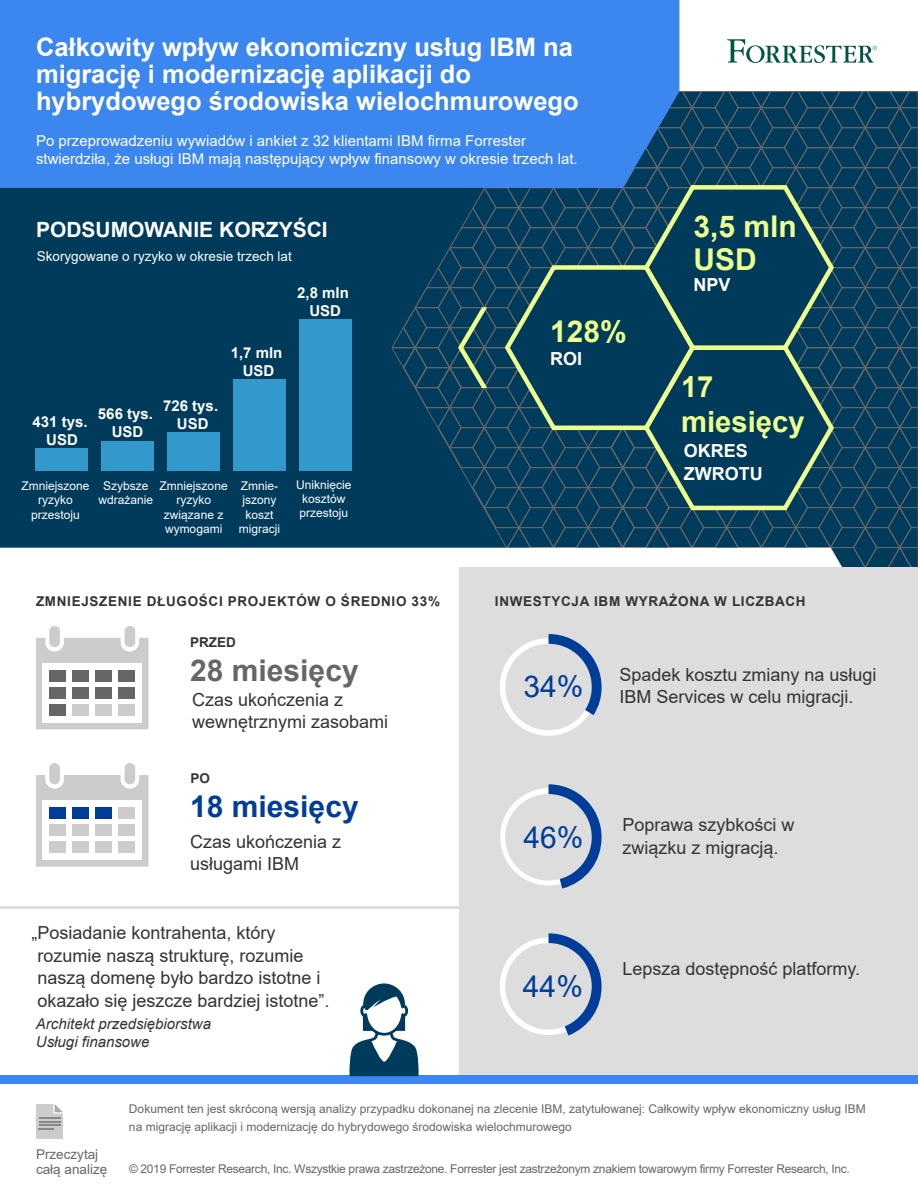
<style>
.page{position:relative;width:918px;height:1188px;background:#fff}
.page>*{position:absolute;margin:0;border:0;box-sizing:border-box;transform-origin:0 0}
.t1{font:700 30px/33px "Arial";color:#eeff8e}
.t2{font:700 30px "Arial";color:#666}
.t3{font:700 30px "Arial";color:#003d99}
.t4{font:30px "Arial";color:#003d99}
.t5{font:700 29.25px/35.1px "Arial";color:#eeff8e}
.t6{font:700 25.5px/27px "Arial";color:#fff}
.t7{font:700 21px "Arial";color:#fff}
.t8{font:18px/22.5px "Arial";color:#333}
.t9{font:700 18px/22.5px "Arial";color:#fff}
.t10{font:15px/18px "Arial";color:#fff}
.t11{font:700 15px/18px "Arial";color:#fff;text-align:center}
.t12{font:italic 15px/18px "Arial";color:#333}
.t13{font:700 13.5px "Arial";letter-spacing:.05em;color:#333}
.t14{font:13.5px "Arial";color:#fff}
.t15{font:13.5px/15px "Arial";color:#666}
.t16{font:12px/18px "Arial";color:#666}
.t17{font:12px/14.4px "Arial";color:#fff;text-align:center}
.t18{font:12px "Arial";letter-spacing:-.025em;color:#666}
</style>
<div class="page">
<div style="left:0;top:92px;width:918px;height:990px;background:#003b5c"></div>
<div style="left:0;top:548px;width:459px;height:527px;background:#fff"></div>
<div style="left:0;top:0;width:679px;height:188px;background:#3c87ef"></div>
<svg style="left:727px;top:39px;width:150px;height:24px"></svg>
<div style="left:459px;top:568px;width:459px;height:515px;background:#ddd"></div>
<div style="left:0;top:1075px;width:918px;height:9px;background:#3c87ef"></div>
<div style="left:299px;top:319px;width:52px;height:152px;background:#39c"></div>
<div style="left:233px;top:379px;width:53px;height:92px;background:#39c"></div>
<div style="left:167px;top:433px;width:53px;height:38px;background:#39c"></div>
<div style="left:101px;top:441px;width:53px;height:30px;background:#39c"></div>
<div style="left:36px;top:448px;width:52px;height:23px;background:#39c"></div>
<svg style="left:36px;top:638px;width:112px;height:91px;background:#cfcfcf"></svg>
<div style="left:49px;top:626px;width:11px;height:21px;background:#ccc;border-radius:5px"></div>
<div style="left:125px;top:626px;width:10px;height:21px;background:#ccc;border-radius:5px"></div>
<div style="left:43px;top:663px;width:99px;height:60px;background:#fff"></div>
<div style="left:49px;top:670px;width:17px;height:12px;background:#666"></div>
<div style="left:72px;top:670px;width:17px;height:12px;background:#666"></div>
<div style="left:49px;top:687px;width:17px;height:12px;background:#666"></div>
<div style="left:72px;top:687px;width:17px;height:12px;background:#666"></div>
<div style="left:49px;top:704px;width:17px;height:12px;background:#666"></div>
<div style="left:72px;top:704px;width:17px;height:12px;background:#ccc"></div>
<div style="left:95px;top:670px;width:17px;height:12px;background:#666"></div>
<div style="left:95px;top:687px;width:17px;height:12px;background:#666"></div>
<div style="left:95px;top:704px;width:17px;height:12px;background:#ccc"></div>
<div style="left:118px;top:670px;width:17px;height:12px;background:#666"></div>
<div style="left:118px;top:687px;width:17px;height:12px;background:#666"></div>
<div style="left:118px;top:704px;width:17px;height:12px;background:#ccc"></div>
<svg style="left:36px;top:775px;width:112px;height:92px;background:#d0d0d0"></svg>
<div style="left:49px;top:763px;width:11px;height:21px;background:#ccc;border-radius:5px"></div>
<div style="left:125px;top:763px;width:10px;height:21px;background:#ccc;border-radius:5px"></div>
<div style="left:43px;top:800px;width:99px;height:60px;background:#fff"></div>
<div style="left:49px;top:807px;width:17px;height:12px;background:#003d99"></div>
<div style="left:72px;top:807px;width:17px;height:12px;background:#003d99"></div>
<div style="left:49px;top:824px;width:17px;height:12px;background:#ccc"></div>
<div style="left:72px;top:824px;width:17px;height:12px;background:#ccc"></div>
<div style="left:49px;top:841px;width:17px;height:12px;background:#ccc"></div>
<div style="left:72px;top:841px;width:17px;height:12px;background:#ccc"></div>
<div style="left:95px;top:807px;width:17px;height:12px;background:#003d99"></div>
<div style="left:95px;top:824px;width:17px;height:12px;background:#ccc"></div>
<div style="left:95px;top:841px;width:17px;height:12px;background:#ccc"></div>
<div style="left:118px;top:807px;width:17px;height:12px;background:#ccc"></div>
<div style="left:118px;top:824px;width:17px;height:12px;background:#ccc"></div>
<div style="left:118px;top:841px;width:17px;height:12px;background:#ccc"></div>
<svg style="left:350px;top:983px;width:69px;height:93px"></svg>
<hr style="left:0;top:906px;width:460px;height:3px;background:#ddd">
<div style="left:500px;top:638px;width:97px;height:98px;background:#fff;border-radius:50%"></div>
<svg style="left:549px;top:634px;width:53px;height:81px"></svg>
<div style="left:505px;top:644px;width:87px;height:86px;background:#ddd;border-radius:50%"></div>
<div style="left:500px;top:788px;width:98px;height:98px;background:#fff;border-radius:50%"></div>
<svg style="left:549px;top:784px;width:53px;height:105px"></svg>
<div style="left:505px;top:794px;width:87px;height:87px;background:#ddd;border-radius:50%"></div>
<div style="left:500px;top:938px;width:97px;height:97px;background:#fff;border-radius:50%"></div>
<svg style="left:549px;top:933px;width:53px;height:103px"></svg>
<div style="left:505px;top:943px;width:87px;height:87px;background:#ddd;border-radius:50%"></div>
<svg style="left:36px;top:1104px;width:27px;height:35px"></svg>
<svg style="left:392px;top:91px;width:526px;height:478px"></svg>
<h3 class="t6" style="left:36px;top:34px;width:544px">Całkowity wpływ ekonomiczny usług IBM na migrację i modernizację aplikacji do hybrydowego środowiska wielochmurowego</h3>
<p class="t10" style="left:36px;top:132px;width:543px">Po przeprowadzeniu wywiadów i ankiet z 32 klientami IBM firma Forrester stwierdziła, że usługi IBM mają następujący wpływ finansowy w okresie trzech lat.</p>
<p class="t7" style="left:36px;top:215px;width:293px">PODSUMOWANIE KORZYŚCI</p>
<p class="t14" style="left:37px;top:247px;width:257px">Skorygowane o ryzyko w okresie trzech lat</p>
<p class="t11" style="left:32px;top:412px;width:57px">431 tys.<br>USD</p>
<p class="t11" style="left:98px;top:405px;width:57px">566 tys.<br>USD</p>
<p class="t11" style="left:163px;top:397px;width:57px">726 tys.<br>USD</p>
<p class="t11" style="left:231px;top:344px;width:53px">1,7 mln<br>USD</p>
<p class="t11" style="left:297px;top:284px;width:53px">2,8 mln<br>USD</p>
<p class="t17" style="left:21px;top:479px;width:70px">Zmniejszone ryzyko przestoju</p>
<p class="t17" style="left:98px;top:479px;width:56px">Szybsze wdrażanie</p>
<p class="t17" style="left:239px;top:479px;width:43px">Zmnie&shy;jszony koszt migracji</p>
<p class="t17" style="left:296px;top:477px;width:57px;text-align:left">Uniknięcie kosztów przestoju</p>
<p class="t17" style="left:160px;top:479px;width:70px">Zmniejszone ryzyko związane z wymogami</p>
<h1 class="t1" style="left:550px;top:315px;width:78px">128%</h1>
<p class="t9" style="left:550px;top:348px;width:34px">ROI</p>
<h1 class="t1" style="left:694px;top:210px;width:105px">3,5 mln<br>USD</h1>
<p class="t9" style="left:694px;top:274px;width:39px">NPV</p>
<h2 class="t5" style="left:681px;top:370px;width:125px">17 miesięcy</h2>
<p class="t9" style="left:684px;top:440px;width:80px">OKRES<br>ZWROTU</p>
<p class="t13" style="left:36px;top:592px;width:406px">ZMNIEJSZENIE DŁUGOŚCI PROJEKTÓW O ŚREDNIO 33%</p>
<p class="t13" style="left:190px;top:633px;width:47px">PRZED</p>
<h1 class="t2" style="left:190px;top:649px;width:170px">28 miesięcy</h1>
<p class="t8" style="left:192px;top:689px;width:198px;line-height:21.6px">Czas ukończenia z wewnętrznymi zasobami</p>
<p class="t13" style="left:190px;top:769px;width:21px">PO</p>
<h1 class="t3" style="left:190px;top:785px;width:170px">18 miesięcy</h1>
<p class="t8" style="left:190px;top:831px;width:153px;line-height:21.6px">Czas ukończenia z usługami IBM</p>
<p class="t8" style="left:38px;top:921px;width:294px;text-indent:-6px">„Posiadanie kontrahenta, który rozumie naszą strukturę, rozumie naszą domenę było bardzo istotne i okazało się jeszcze bardziej istotne”.</p>
<p class="t12" style="left:36px;top:1015px;width:177px">Architekt przedsiębiorstwa<br>Usługi finansowe</p>
<p class="t13" style="left:495px;top:591px;width:312px">INWESTYCJA IBM WYRAŻONA W LICZBACH</p>
<p class="t8" style="left:523px;top:663px;width:355px;text-indent:96px">Spadek kosztu zmiany na usługi<br><sup>34%</sup> IBM Services w celu migracji.</p>
<h1 class="t4" style="left:523px;top:817px;width:62px">46%</h1>
<p class="t8" style="left:622px;top:814px;width:174px">Poprawa szybkości w</p>
<p class="t8" style="left:622px;top:836px;width:158px">związku z migracją.</p>
<h1 class="t4" style="left:523px;top:965px;width:62px">44%</h1>
<p class="t8" style="left:622px;top:958px;width:239px">Lepsza dostępność platformy.</p>
<p class="t15" style="left:36px;top:1147px;width:73px">Przeczytaj całą analizę</p>
<p class="t16" style="left:129px;top:1099px;width:738px">Dokument ten jest skróconą wersją analizy przypadku dokonanej na zlecenie IBM, zatytułowanej: Całkowity wpływ ekonomiczny usług IBM na migrację aplikacji i modernizację do hybrydowego środowiska wielochmurowego</p>
<p class="t18" style="left:129px;top:1161px;width:722px">© 2019 Forrester Research, Inc. Wszystkie prawa zastrzeżone. Forrester jest zastrzeżonym znakiem towarowym firmy Forrester Research, Inc.</p>
</div>
